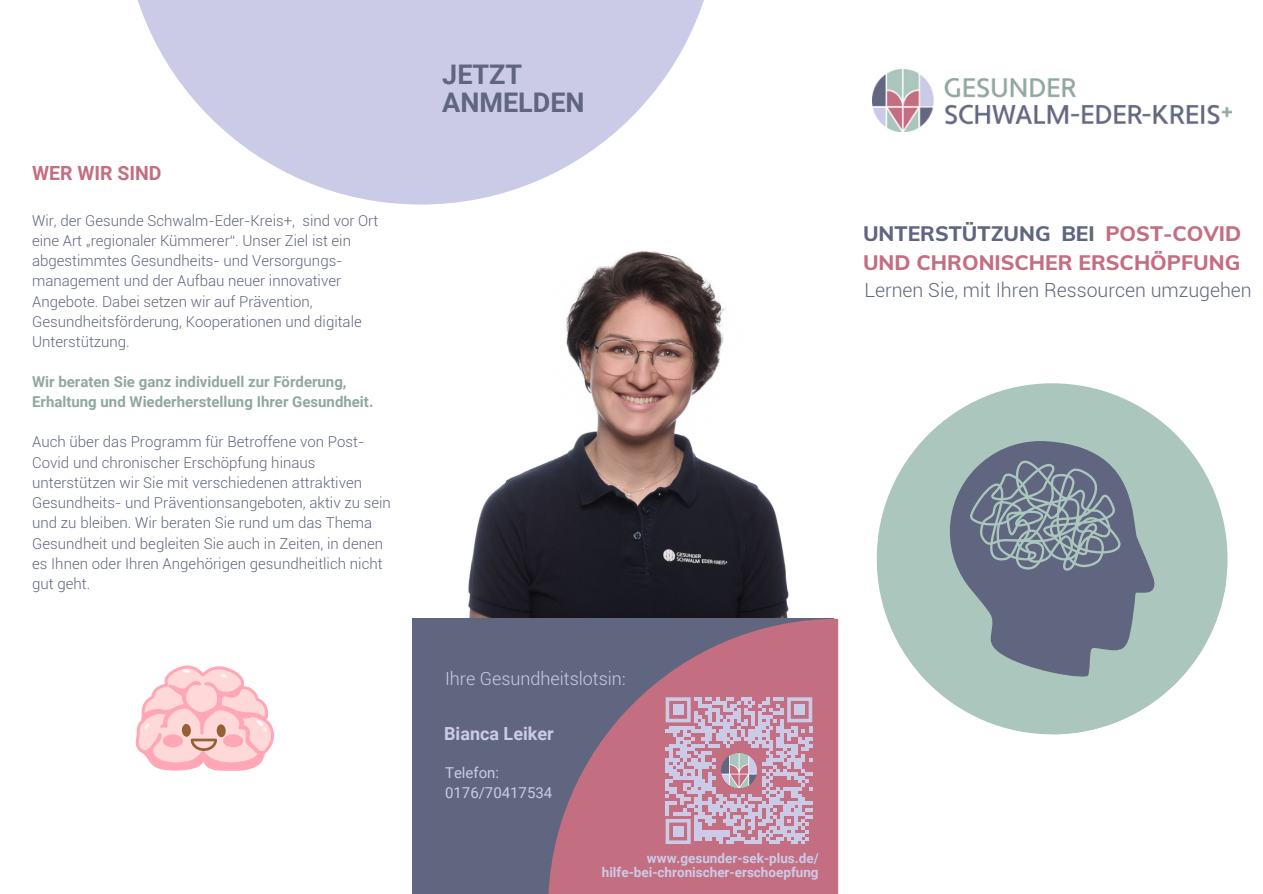
<style>
.page{position:relative;width:1263px;height:894px;background:#fff}
.page>*{position:absolute;margin:0;border:0;box-sizing:border-box;transform-origin:0 0}
.t1{font:700 27px/28.2px "Roboto";color:#616680}
.t2{font:800 21px/29.2px "Muli";color:#c46e81}
.t3{font:300 19.5px "Roboto";color:#616680}
.t4{font:700 19.5px "Roboto";color:#c46e81}
.t5{font:300 18px "Roboto";color:#cbcbe7}
.t6{font:700 18px "Roboto";color:#cbcbe7}
.t7{font:300 15px/20.2px "Roboto";color:#616680}
.t8{font:700 15px/20.2px "Roboto";color:#90a8a0}
.t9{font:15px "Roboto";color:#cbcbe7}
.t10{font:700 13.5px "Roboto";color:#cbcbe7}
.s1{color:#616680}
</style>
<div class="page">
<img style="left:468px;top:251px;width:321px;height:367px">
<div style="left:877px;top:383px;width:350px;height:351px;background:#aac6bd;border-radius:50%"></div>
<svg style="left:946px;top:456px;width:280px;height:278px"></svg>
<svg style="left:946px;top:456px;width:212px;height:205px"></svg>
<svg style="left:950px;top:441px;width:204px;height:235px;fill:#616680"></svg>
<img style="left:872px;top:69px;width:359px;height:62px">
<svg style="left:137px;top:0;width:567px;height:204px;fill:#cbcbe7"></svg>
<svg style="left:135px;top:665px;width:139px;height:106px"></svg>
<div style="left:413px;top:618px;width:421px;height:275px;background:#616680"></div>
<svg style="left:548px;top:618px;width:290px;height:275px;fill:#c46e81"></svg>
<svg style="left:666px;top:697px;width:146px;height:146px;background:#c7a1b9"></svg>
<div style="left:673px;top:704px;width:10px;height:11px;background:#cbcbe7"></div>
<div style="left:794px;top:704px;width:11px;height:11px;background:#cbcbe7"></div>
<div style="left:673px;top:825px;width:10px;height:11px;background:#cbcbe7"></div>
<img style="left:716px;top:747px;width:46px;height:46px">
<p class="t4" style="left:32px;top:162px;width:131px">WER WIR SIND</p>
<h2 class="t7" style="left:32px;top:210px;width:348px">Wir, der Gesunde Schwalm-Eder-Kreis+, sind vor Ort eine Art „regionaler Kümmerer“. Unser Ziel ist ein abgestimmtes Gesundheits- und Versorgungs&shy;management und der Aufbau neuer innovativer Angebote. Dabei setzen wir auf Prävention, Gesundheitsförderung, Kooperationen und digitale Unterstützung.</h2>
<h6 class="t8" style="left:32px;top:372px;width:343px">Wir beraten Sie ganz individuell zur Förderung,<br>Erhaltung und Wiederherstellung Ihrer Gesundheit.</h6>
<p class="t7" style="left:32px;top:432px;width:360px">Auch über das Programm für Betroffene von Post-Covid und chronischer Erschöpfung hinaus unterstützen wir Sie mit verschiedenen attraktiven Gesundheits- und Präventionsangeboten, aktiv zu sein und zu bleiben. Wir beraten Sie rund um das Thema Gesundheit und begleiten Sie auch in Zeiten, in denen es Ihnen oder Ihren Angehörigen gesundheitlich nicht gut geht.</p>
<p class="t1" style="left:442px;top:60px;width:144px">JETZT<br>ANMELDEN</p>
<h5 class="t2" style="left:863px;top:218px;width:380px"><span class="s1">UNTERSTÜTZUNG BEI</span> POST-COVID<br>UND CHRONISCHER ERSCHÖPFUNG</h5>
<p class="t3" style="left:864px;top:279px;width:389px">Lernen Sie, mit Ihren Ressourcen umzugehen</p>
<p class="t5" style="left:445px;top:668px;width:182px">Ihre Gesundheitslotsin:</p>
<p class="t6" style="left:444px;top:723px;width:111px">Bianca Leiker</p>
<h4 class="t9" style="left:445px;top:763px;width:56px">Telefon:</h4>
<p class="t9" style="left:445px;top:784px;width:109px">0176/70417534</p>
<p class="t10" style="left:647px;top:850px;width:173px">www.gesunder-sek-plus.de/</p>
<p class="t10" style="left:602px;top:864px;width:218px">hilfe-bei-chronischer-erschoepfung</p>
</div>
